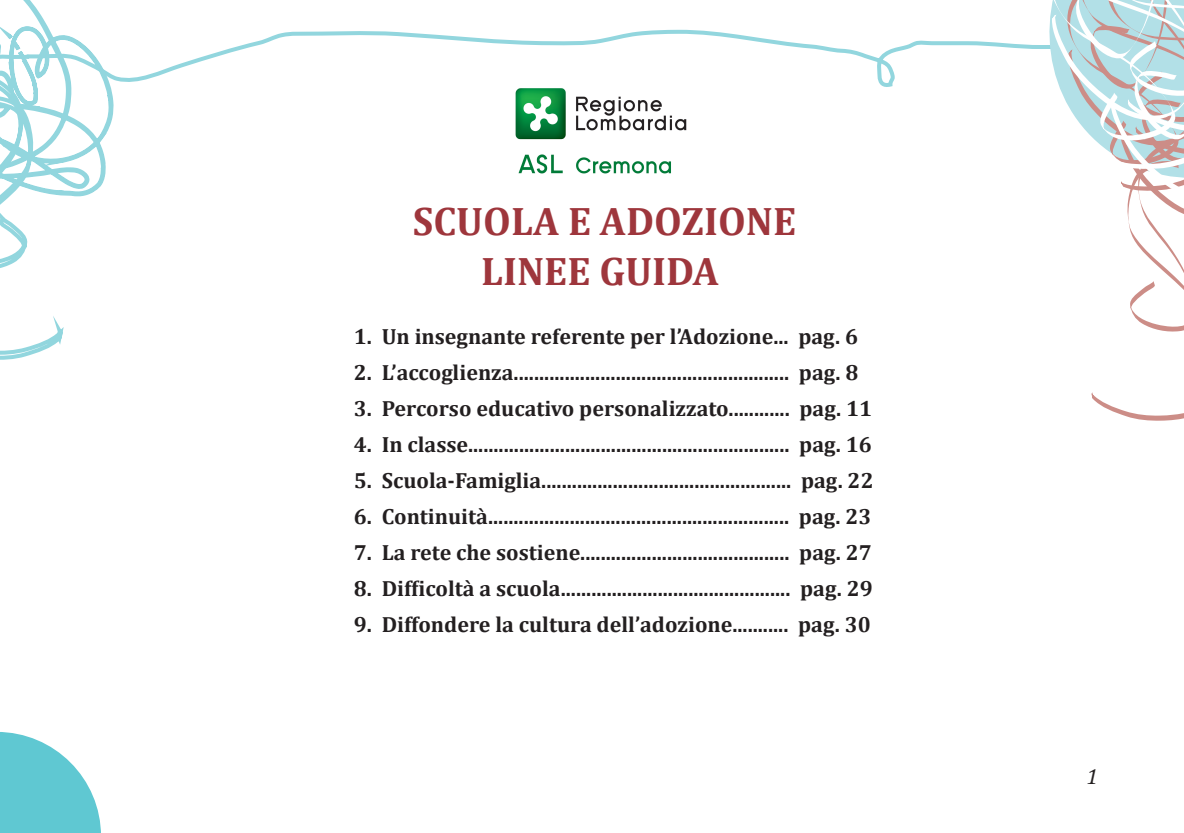
<style>
.page{position:relative;width:1184px;height:833px;background:#fff}
.page>*{position:absolute;margin:0;border:0;box-sizing:border-box;transform-origin:0 0}
.t1{font:700 40px/49.6px "Cambria";color:#9e363c;text-align:center}
.t2{font:700 22px "Cambria";color:#231f20}
.t3{font:italic 22px "Cambria";color:#231f20}
</style>
<div class="page">
<svg style="left:184px;top:29px;width:846px;height:58px"></svg>
<img style="left:491px;top:62px;width:221px;height:112px">
<svg style="left:0;top:0;width:137px;height:360px"></svg>
<svg style="left:0;top:732px;width:101px;height:101px"></svg>
<svg style="left:1030px;top:0;width:154px;height:420px"></svg>
<h1 class="t1" style="left:413px;top:195px;width:385px">SCUOLA E ADOZIONE<br>LINEE GUIDA</h1>
<p class="t2" style="left:354px;top:321px;width:506px">1. Un insegnante referente per l’Adozione... pag. 6</p>
<p class="t2" style="left:354px;top:357px;width:506px">2. L’accoglienza...................................................... pag. 8</p>
<p class="t2" style="left:354px;top:393px;width:520px">3. Percorso educativo personalizzato............ pag. 11</p>
<p class="t2" style="left:354px;top:429px;width:519px">4. In classe............................................................... pag. 16</p>
<p class="t2" style="left:354px;top:465px;width:521px">5. Scuola-Famiglia................................................. pag. 22</p>
<p class="t2" style="left:354px;top:501px;width:519px">6. Continuità........................................................... pag. 23</p>
<p class="t2" style="left:354px;top:537px;width:519px">7. La rete che sostiene......................................... pag. 27</p>
<p class="t2" style="left:354px;top:573px;width:520px">8. Difficoltà a scuola............................................. pag. 29</p>
<p class="t2" style="left:354px;top:609px;width:518px">9. Diffondere la cultura dell’adozione........... pag. 30</p>
<p class="t3" style="left:1086px;top:760px;width:13px">1</p>
</div>
